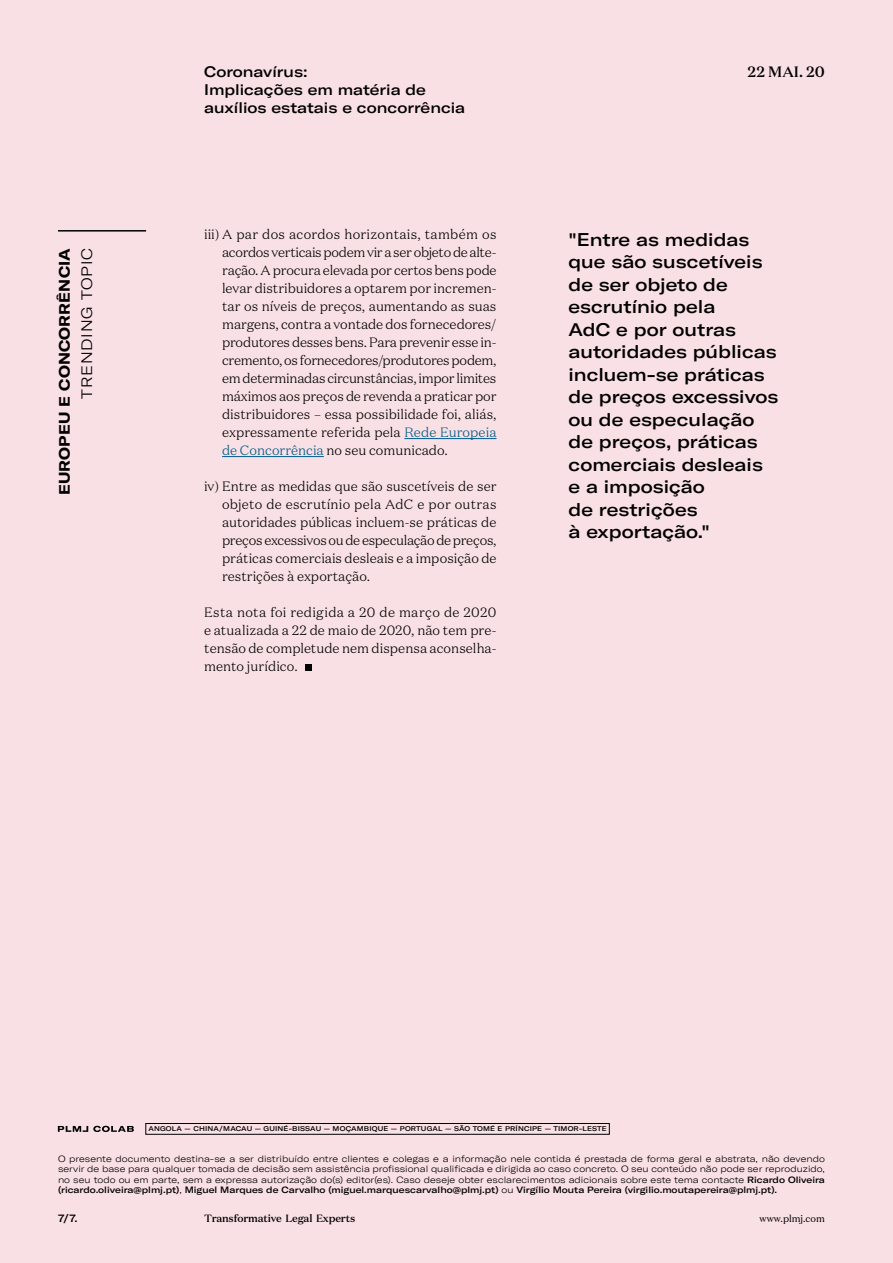
<style>
.page{position:relative;width:893px;height:1263px;background:#f9e0e4}
.page>*{position:absolute;margin:0;border:0;box-sizing:border-box;transform-origin:0 0}
.t1{font:500 expanded 18px/22.5px "GT America";color:#000}
.t2{font:500 expanded 15px/18px "GT America";color:#000}
.t3{font:700 expanded 15px "GT America";letter-spacing:.01em;color:#000}
.t4{font:300 expanded 15px "GT America";letter-spacing:.05em;color:#000}
.t5{font:500 15px "Domaine Text";color:#000}
.t6{font:300 13.5px/18px "Domaine Text";color:#000;text-align:justify}
.t7{font:500 10.5px "Domaine Text";letter-spacing:-.02em;color:#000}
.t8{font:500 expanded 10.5px "GT America";color:#000}
.t9{font:9.75px "Domaine Text";color:#000}
.t10{font:300 expanded 9px/10.5px "GT America";color:#000;text-align:justify}
.t11{font:500 expanded 6.75px "GT America";letter-spacing:.025em;color:#000}
.s1{color:#005b88}
.s2{font-weight:500}
</style>
<div class="page">
<svg style="left:58px;top:1126px;width:76px;height:6px"></svg>
<div style="left:145px;top:1123px;width:465px;height:12px;border:1px solid #000"></div>
<hr style="left:404px;top:438px;width:92px;height:1px;background:#005b88">
<hr style="left:222px;top:456px;width:102px;height:1px;background:#005b88">
<div style="left:305px;top:664px;width:6px;height:7px;background:#000"></div>
<hr style="left:58px;top:230px;width:88px;height:2px;background:#000">
<p class="t3" style="left:55px;top:495px;width:249px;rotate:-90deg">EUROPEU E CONCORRÊNCIA</p>
<p class="t4" style="left:78px;top:399px;width:152px;rotate:-90deg">TRENDING TOPIC</p>
<p class="t2" style="left:204px;top:63px;width:105px">Coronavírus:</p>
<p class="t5" style="left:747px;top:62px;width:79px">22 MAI. 20</p>
<p class="t2" style="left:204px;top:81px;width:263px">Implicações em matéria de auxílios estatais e concorrência</p>
<p class="t6" style="left:222px;top:225px;width:276px;text-indent:-18px">iii) A par dos acordos horizontais, também os acordos verticais podem vir a ser objeto de alte&shy;ração. A procura elevada por certos bens pode levar distribuidores a optarem por incremen&shy;tar os níveis de preços, aumentando as suas margens, contra a vontade dos fornecedores/ produtores desses bens. Para prevenir esse in&shy;cremento, os fornecedores/produtores podem, em determinadas circunstâncias, impor limites máximos aos preços de revenda a praticar por distribuidores – essa possibilidade foi, aliás, expressamente referida pela <span class="s1">Rede Europeia de Concorrência</span> no seu comunicado.</p>
<p class="t6" style="left:222px;top:477px;width:276px;text-indent:-18px">iv) Entre as medidas que são suscetíveis de ser objeto de escrutínio pela AdC e por outras autoridades públicas incluem-se práticas de preços excessivos ou de especulação de preços, práticas comerciais desleais e a imposição de restrições à exportação.</p>
<p class="t6" style="left:204px;top:603px;width:294px">Esta nota foi redigida a 20 de março de 2020 e atualizada a 22 de maio de 2020, não tem pre&shy;tensão de completude nem dispensa aconselha&shy;mento jurídico.</p>
<p class="t1" style="left:568px;top:228px;width:211px">"Entre as medidas que são suscetíveis de ser objeto de escrutínio pela<br>AdC e por outras autoridades públicas incluem-se práticas de preços excessivos ou de especulação de preços, práticas comerciais desleais e a imposição<br>de restrições<br>à exportação."</p>
<p class="t11" style="left:148px;top:1125px;width:460px">ANGOLA — CHINA/MACAU — GUINÉ-BISSAU — MOÇAMBIQUE — PORTUGAL — SÃO TOMÉ E PRÍNCIPE — TIMOR-LESTE</p>
<p class="t10" style="left:58px;top:1153px;width:768px">O presente documento destina-se a ser distribuído entre clientes e colegas e a informação nele contida é prestada de forma geral e abstrata, não devendo servir de base para qualquer tomada de decisão sem assistência profissional qualificada e dirigida ao caso concreto. O seu conteúdo não pode ser reproduzido, no seu todo ou em parte, sem a expressa autorização do(s) editor(es). Caso deseje obter esclarecimentos adicionais sobre este tema contacte <span class="s2">Ricardo Oliveira (ricardo.oliveira@plmj.pt)</span>, <span class="s2">Miguel Marques de Carvalho (miguel.marquescarvalho@plmj.pt)</span> ou <span class="s2">Virgílio Mouta Pereira (virgilio.moutapereira@plmj.pt).</span></p>
<p class="t8" style="left:58px;top:1211px;width:21px">7/7.</p>
<p class="t7" style="left:204px;top:1211px;width:153px">Transformative Legal Experts</p>
<p class="t9" style="left:760px;top:1212px;width:67px">www.plmj.com</p>
</div>
